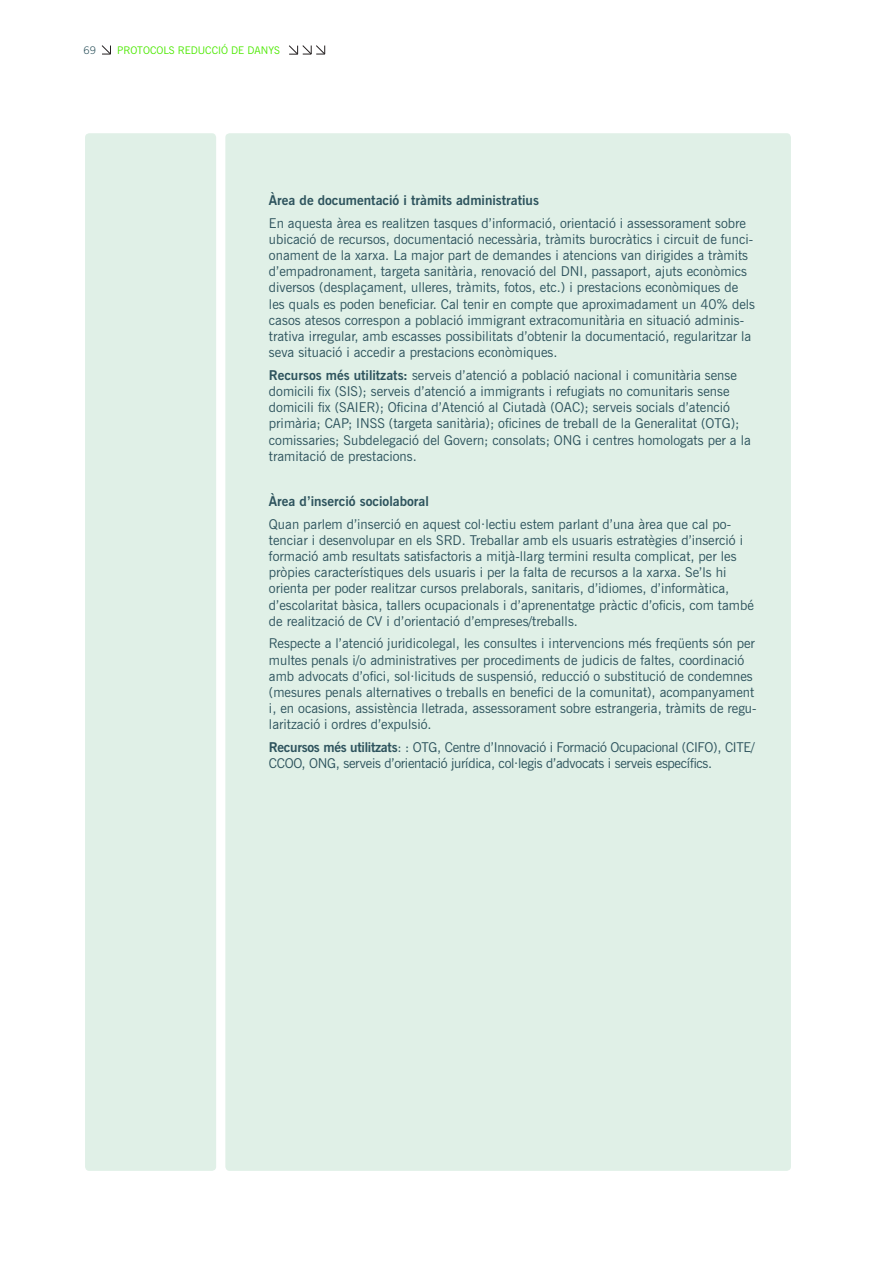
<style>
.page{position:relative;width:893px;height:1263px;background:#fff}
.page>*{position:absolute;margin:0;border:0;box-sizing:border-box;transform-origin:0 0}
.text{font:13.5px/16.2px "News Gothic BT";color:#2d535d}
.text-2{font:13.5px/16.2px "News Gothic BT";letter-spacing:-.02em;color:#2d535d}
.text-3{font:700 13.5px "News Gothic BT";color:#2d535d}
.t1{font:10.5px "News Gothic BT";color:#4ce900}
.t2{font:300 10.5px "News Gothic BT";color:#2d535d}
.s1{font-weight:700}
</style>
<div class="page">
<div style="left:225px;top:133px;width:566px;height:1038px;background:#e0f0e7;border-radius:4px"></div>
<svg style="left:102px;top:45px;width:9px;height:10px"></svg>
<svg style="left:289px;top:45px;width:36px;height:10px"></svg>
<div style="left:85px;top:133px;width:131px;height:1038px;background:#e0f0e7;border-radius:4px"></div>
<p class="t2" style="left:84px;top:44px;width:14px">69</p>
<p class="t1" style="left:117px;top:44px;width:164px">PROTOCOLS REDUCCIÓ DE DANYS</p>
<p class="text-3" style="left:269px;top:192px;width:271px">Àrea de documentació i tràmits administratius</p>
<p class="text" style="left:269px;top:215px;width:488px">En aquesta àrea es realitzen tasques d’informació, orientació i assessorament sobre ubicació de recursos, documentació necessària, tràmits burocràtics i circuit de funci&shy;onament de la xarxa. La major part de demandes i atencions van dirigides a tràmits d’empadronament, targeta sanitària, renovació del DNI, passaport, ajuts econòmics diversos (desplaçament, ulleres, tràmits, fotos, etc.) i prestacions econòmiques de les quals es poden beneficiar. Cal tenir en compte que aproximadament un 40% dels casos atesos correspon a població immigrant extracomunitària en situació adminis&shy;trativa irregular, amb escasses possibilitats d’obtenir la documentació, regularitzar la seva situació i accedir a prestacions econòmiques.</p>
<p class="text" style="left:269px;top:367px;width:483px"><span class="s1">Recursos més utilitzats:</span> serveis d’atenció a població nacional i comunitària sense domicili fix (SIS); serveis d’atenció a immigrants i refugiats no comunitaris sense domicili fix (SAIER); Oficina d’Atenció al Ciutadà (OAC); serveis socials d’atenció primària; CAP; INSS (targeta sanitària); oficines de treball de la Generalitat (OTG); comissaries; Subdelegació del Govern; consolats; ONG i centres homologats per a la tramitació de prestacions.</p>
<p class="text-3" style="left:269px;top:493px;width:161px">Àrea d’inserció sociolaboral</p>
<p class="text" style="left:269px;top:516px;width:486px">Quan parlem d’inserció en aquest col·lectiu estem parlant d’una àrea que cal po&shy;tenciar i desenvolupar en els SRD. Treballar amb els usuaris estratègies d’inserció i formació amb resultats satisfactoris a mitjà-llarg termini resulta complicat, per les pròpies característiques dels usuaris i per la falta de recursos a la xarxa. Se’ls hi orienta per poder realitzar cursos prelaborals, sanitaris, d’idiomes, d’informàtica, d’escolaritat bàsica, tallers ocupacionals i d’aprenentatge pràctic d’oficis, com també de realització de CV i d’orientació d’empreses/treballs.</p>
<p class="text" style="left:269px;top:635px;width:489px">Respecte a l’atenció juridicolegal, les consultes i intervencions més freqüents són per multes penals i/o administratives per procediments de judicis de faltes, coordinació amb advocats d’ofici, sol·licituds de suspensió, reducció o substitució de condemnes (mesures penals alternatives o treballs en benefici de la comunitat), acompanyament i, en ocasions, assistència lletrada, assessorament sobre estrangeria, tràmits de regu&shy;larització i ordres d’expulsió.</p>
<p class="text-2" style="left:269px;top:739px;width:487px"><span class="s1">Recursos més utilitzats</span>: : OTG, Centre d’Innovació i Formació Ocupacional (CIFO), CITE/<br>CCOO, ONG, serveis d’orientació jurídica, col·legis d’advocats i serveis específics.</p>
</div>
